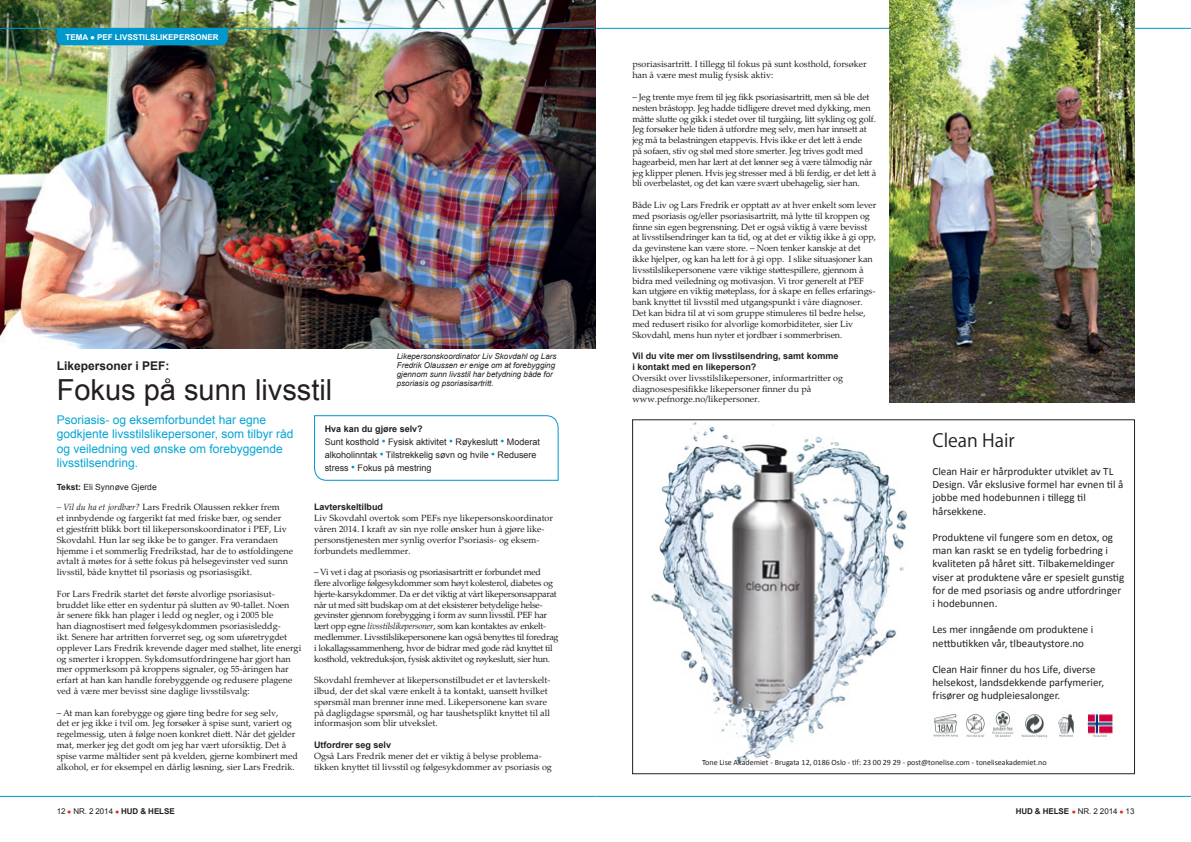
<style>
.page{position:relative;width:1191px;height:842px;background:#fff}
.page>*{position:absolute;margin:0;border:0;box-sizing:border-box;transform-origin:0 0}
.t1{font:29px "Arial";color:#231f20}
.t2{font:18px "Koz Go Pro";color:#231f20}
.t3{font:12px/14.4px "Arial";color:#05a5d5}
.t4{font:700 12px "Arial";color:#231f20}
.t5{font:11px/13.2px "Calibri";color:#231f20}
.t6{font:9px/10.8px "Palatino Linotype";color:#231f20}
.t7{font:9px/10.8px "Palatino Linotype";letter-spacing:-.03em;color:#231f20}
.t8{font:9px/10.8px "Palatino Linotype";letter-spacing:-.02em;color:#231f20}
.t9{font:9px/13.2px "Arial";color:#231f20}
.t10{font:700 9px/10.8px "Arial";color:#231f20}
.t11{font:8.5px "Arial";color:#231f20}
.t12{font:italic 8px/9px "Arial";color:#231f20}
.t13{font:8px "Calibri";color:#231f20}
.t14{font:8px "Arial";letter-spacing:-.01em;color:#231f20}
.t15{font:700 8px "Arial";color:#fff}
.s1{font-weight:700}
.s2{font-size:11px;color:#0097cd}
.s3{font-style:italic}
.s4{font-size:7px;color:#e42625}
</style>
<div class="page">
<img style="left:0;top:0;width:595px;height:348px">
<hr style="left:596px;top:28px;width:595px;height:1px;background:#0097cd">
<hr style="left:595px;top:796px;width:596px;height:1px;background:#0097cd">
<hr style="left:0;top:28px;width:594px;height:1px;background:#0097cd">
<hr style="left:0;top:796px;width:595px;height:1px;background:#0097cd">
<div style="left:56px;top:28px;width:172px;height:17px;background:#0097cd"></div>
<img style="left:651px;top:422px;width:256px;height:341px">
<img style="left:933px;top:711px;width:180px;height:27px">
<img style="left:889px;top:0;width:245px;height:402px">
<svg style="left:314px;top:415px;width:245px;height:66px"></svg>
<p class="t15" style="left:65px;top:31px;width:155px">TEMA ● PEF LIVSSTILSLIKEPERSONER</p>
<p class="t12" style="left:397px;top:352px;width:161px">Likepersonskoordinator Liv Skovdahl og Lars Fredrik Olaussen er enige om at forebygging gjennom sunn livsstil har betydning både for psoriasis og psoriasisartritt.</p>
<p class="t9" style="left:325px;top:422px;width:217px"><span class="s1">Hva kan du gjøre selv?<br></span>Sunt kosthold <span class="s2">•</span> Fysisk aktivitet <span class="s2">•</span> Røykeslutt <span class="s2">•</span> Moderat alkoholinntak <span class="s2">•</span> Tilstrekkelig søvn og hvile <span class="s2">•</span> Redusere stress <span class="s2">•</span> Fokus på mestring</p>
<h3 class="t4" style="left:57px;top:358px;width:114px">Likepersoner i PEF:</h3>
<h1 class="t1" style="left:57px;top:371px;width:277px">Fokus på sunn livsstil</h1>
<h3 class="t3" style="left:57px;top:413px;width:238px">Psoriasis- og eksemforbundet har egne godkjente livsstilslikepersoner, som tilbyr råd og veiledning ved ønske om forebyggende livsstilsendring.</h3>
<p class="t11" style="left:57px;top:482px;width:101px"><span class="s1">Tekst:</span> Eli Synnøve Gjerde</p>
<p class="t6" style="left:57px;top:501px;width:238px"><span class="s3">– Vil du ha et jordbær?</span> Lars Fredrik Olaussen rekker frem<br>et innbydende og fargerikt fat med friske bær, og sender<br>et gjestfritt blikk bort til likepersonskoordinator i PEF, Liv Skovdahl. Hun lar seg ikke be to ganger. Fra verandaen hjemme i et sommerlig Fredrikstad, har de to østfoldingene avtalt å møtes for å sette fokus på helsegevinster ved sunn livsstil, både knyttet til psoriasis og psoriasisgikt.</p>
<p class="t6" style="left:57px;top:588px;width:246px">For Lars Fredrik startet det første alvorlige psoriasisut&shy;bruddet like etter en sydentur på slutten av 90-tallet. Noen<br>år senere fikk han plager i ledd og negler, og i 2005 ble<br>han diagnostisert med følgesykdommen psoriasisleddg-<br>ikt. Senere har artritten forverret seg, og som uføretrygdet opplever Lars Fredrik krevende dager med stølhet, lite energi og smerter i kroppen. Sykdomsutfordringene har gjort han mer oppmerksom på kroppens signaler, og 55-åringen har erfart at han kan handle forebyggende og redusere plagene ved å være mer bevisst sine daglige livsstilsvalg:</p>
<p class="t6" style="left:57px;top:707px;width:243px">– At man kan forebygge og gjøre ting bedre for seg selv,<br>det er jeg ikke i tvil om. Jeg forsøker å spise sunt, variert og regelmessig, uten å følge noen konkret diett. Når det gjelder mat, merker jeg det godt om jeg har vært uforsiktig. Det å spise varme måltider sent på kvelden, gjerne kombinert med alkohol, er for eksempel en dårlig løsning, sier Lars Fredrik.</p>
<p class="t10" style="left:314px;top:502px;width:71px">Lavterskeltilbud</p>
<p class="t6" style="left:314px;top:512px;width:240px">Liv Skovdahl overtok som PEFs nye likepersonskoordinator våren 2014. I kraft av sin nye rolle ønsker hun å gjøre like&shy;personstjenesten mer synlig overfor Psoriasis- og eksem&shy;forbundets medlemmer.</p>
<p class="t7" style="left:314px;top:566px;width:246px">– Vi vet i dag at psoriasis og psoriasisartritt er forbundet med flere alvorlige følgesykdommer som høyt kolesterol, diabetes og hjerte-karsykdommer. Da er det viktig at vårt likepersonsapparat når ut med sitt budskap om at det eksisterer betydelige helse&shy;gevinster gjennom forebygging i form av sunn livsstil. PEF har lært opp egne <span class="s3">livsstilslikepersoner</span>, som kan kontaktes av enkelt&shy;medlemmer. Livsstilslikepersonene kan også benyttes til foredrag i lokallagssammenheng, hvor de bidrar med gode råd knyttet til kosthold, vektreduksjon, fysisk aktivitet og røykeslutt, sier hun.</p>
<p class="t6" style="left:314px;top:674px;width:238px">Skovdahl fremhever at likepersonstilbudet er et lavterskelt&shy;ilbud, der det skal være enkelt å ta kontakt, uansett hvilket spørsmål man brenner inne med. Likepersonene kan svare på dagligdagse spørsmål, og har taushetsplikt knyttet til all informasjon som blir utvekslet.</p>
<p class="t10" style="left:314px;top:740px;width:79px">Utfordrer seg selv</p>
<p class="t6" style="left:314px;top:750px;width:239px">Også Lars Fredrik mener det er viktig å belyse problema&shy;tikken knyttet til livsstil og følgesykdommer av psoriasis og</p>
<p class="t6" style="left:632px;top:59px;width:236px">psoriasisartritt. I tillegg til fokus på sunt kosthold, forsøker han å være mest mulig fysisk aktiv:</p>
<p class="t8" style="left:632px;top:91px;width:245px">– Jeg trente mye frem til jeg fikk psoriasisartritt, men så ble det nesten bråstopp. Jeg hadde tidligere drevet med dykking, men måtte slutte og gikk i stedet over til turgåing, litt sykling og golf.<br>Jeg forsøker hele tiden å utfordre meg selv, men har innsett at jeg må ta belastningen etappevis. Hvis ikke er det lett å ende<br>på sofaen, stiv og støl med store smerter. Jeg trives godt med hagearbeid, men har lært at det lønner seg å være tålmodig når jeg klipper plenen. Hvis jeg stresser med å bli ferdig, er det lett å bli overbelastet, og det kan være svært ubehagelig, sier han.</p>
<p class="t6" style="left:632px;top:199px;width:245px">Både Liv og Lars Fredrik er opptatt av at hver enkelt som lever med psoriasis og/eller psoriasisartritt, må lytte til kroppen og finne sin egen begrensning. Det er også viktig å være bevisst at livsstilsendringer kan ta tid, og at det er viktig ikke å gi opp, da gevinstene kan være store. – Noen tenker kanskje at det ikke hjelper, og kan ha lett for å gi opp. I slike situasjoner kan livsstilslikepersonene være viktige støttespillere, gjennom å bidra med veiledning og motivasjon. Vi tror generelt at PEF kan utgjøre en viktig møteplass, for å skape en felles erfarings&shy;bank knyttet til livsstil med utgangspunkt i våre diagnoser.<br>Det kan bidra til at vi som gruppe stimuleres til bedre helse, med redusert risiko for alvorlige komorbiditeter, sier Liv Skovdahl, mens hun nyter et jordbær i sommerbrisen.</p>
<p class="t10" style="left:632px;top:351px;width:207px">Vil du vite mer om livsstilsendring, samt komme i kontakt med en likeperson?</p>
<p class="t6" style="left:632px;top:372px;width:212px">Oversikt over livsstilslikepersoner, informartritter og diagnosespesifikke likepersoner finner du på www.pefnorge.no/likepersoner.</p>
<h2 class="t2" style="left:932px;top:429px;width:84px">Clean Hair</h2>
<p class="t5" style="left:932px;top:465px;width:192px">Clean Hair er hårprodukter utviklet av TL Design. Vår ekslusive formel har evnen til å jobbe med hodebunnen i tillegg til hårsekkene.</p>
<p class="t5" style="left:932px;top:531px;width:193px">Produktene vil fungere som en detox, og man kan raskt se en tydelig forbedring i kvaliteten på håret sitt. Tilbakemeldinger viser at produktene våre er spesielt gunstig for de med psoriasis og andre utfordringer i hodebunnen.</p>
<p class="t5" style="left:932px;top:623px;width:162px">Les mer inngående om produktene i nettbutikken vår, tlbeautystore.no</p>
<p class="t5" style="left:932px;top:663px;width:173px">Clean Hair finner du hos Life, diverse helsekost, landsdekkende parfymerier, frisører og hudpleiesalonger.</p>
<p class="t13" style="left:702px;top:757px;width:346px">Tone Lise Akademiet - Brugata 12, 0186 Oslo - tlf: 23 00 29 29 - post@tonelise.com - toneliseakademiet.no</p>
<p class="t14" style="left:57px;top:805px;width:119px">12 <span class="s4">●</span> NR. 2 2014 <span class="s4">●</span> <span class="s1">HUD &amp; HELSE</span></p>
<p class="t14" style="left:1015px;top:805px;width:120px"><span class="s1">HUD &amp; HELSE</span> <span class="s4">●</span> NR. 2 2014 <span class="s4">●</span> 13</p>
</div>
